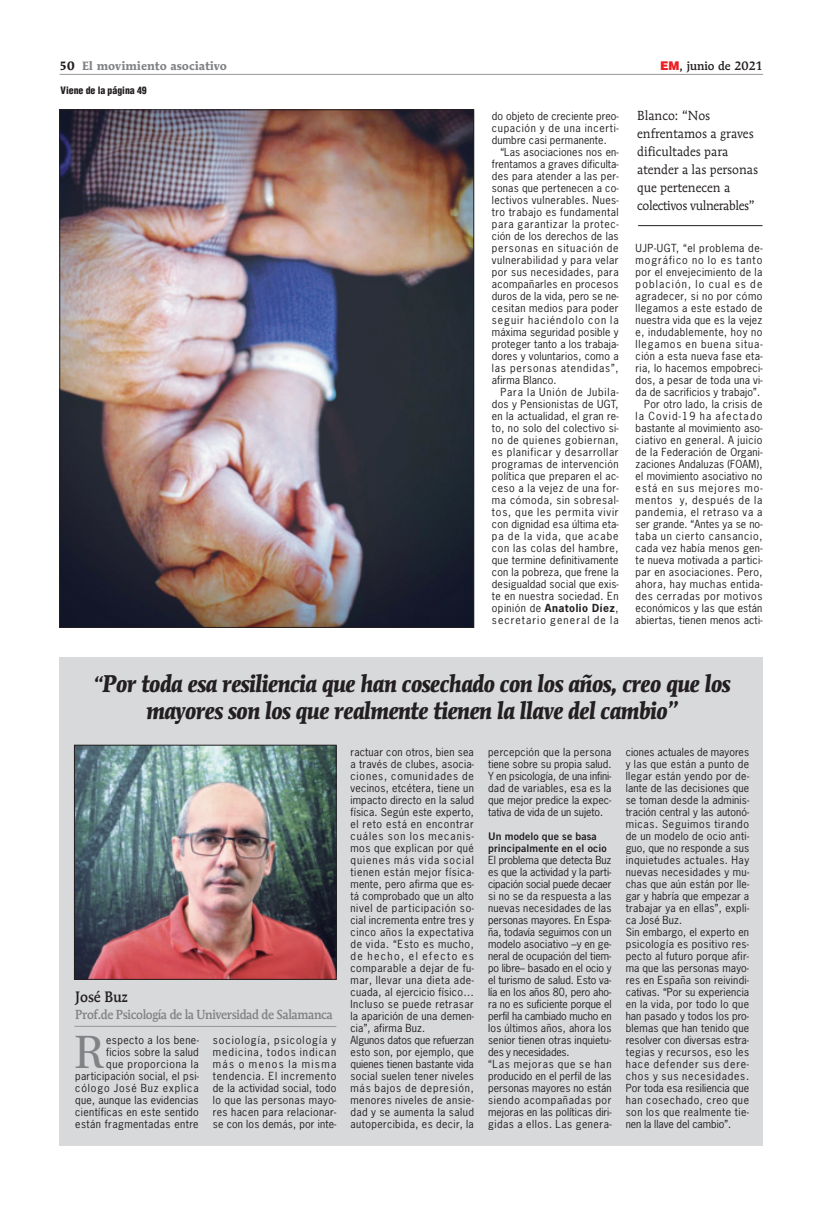
<style>
.page{position:relative;width:823px;height:1205px;background:#fff}
.page>*{position:absolute;margin:0;border:0;box-sizing:border-box;transform-origin:0 0}
.t1{font:46.5px "Utopia";color:#808285}
.t2{font:italic 700 24px/27px "Mendoza Roman";letter-spacing:-.03em;color:#231f20;text-align:center;scale:.92 1}
.t3{font:500 15px "Mendoza Roman";color:#231f20;scale:.92 1}
.t4{font:13px/18px "Mendoza Roman";color:#231f20;scale:.95 1}
.t5{font:500 13px "Mendoza Roman";letter-spacing:-.03em;color:#808285;scale:.92 1}
.t6{font:700 12px "Mendoza Roman";color:#808285}
.t7{font:500 12px "Mendoza Roman";color:#231f20}
.t8{font:10.5px/12px "News Gothic";letter-spacing:.025em;color:#231f20;text-align:justify}
.t9{font:10.5px/12px "News Gothic";color:#231f20}
.t10{font:10.5px/12px "Trade Gothic Bold Two";letter-spacing:.01em;color:#231f20}
.t11{font:900 condensed 10px "Helvetica";color:#231f20}
.s1{color:#231f20}
.s2{font-family:"Helvetica";font-weight:900;color:#ee1d23}
.s3{font-weight:700}
.s4{font-size:21px}
</style>
<div class="page">
<img style="left:62px;top:112px;width:409px;height:513px">
<hr style="left:637px;top:225px;width:125px;height:1px;background:#231f20">
<div style="left:60px;top:657px;width:703px;height:488px;background:#d8d9db"></div>
<hr style="left:60px;top:74px;width:702px;height:1px;background:#939598">
<img style="left:76px;top:747px;width:258px;height:230px">
<div style="left:74px;top:745px;width:262px;height:234px;border:1px solid #231f20"></div>
<hr style="left:74px;top:1026px;width:262px;height:1px;background:#939598">
<p class="t6" style="left:59px;top:58px;width:169px"><span class="s1">50</span> El movimiento asociativo</p>
<p class="t7" style="left:659px;top:59px;width:104px"><span class="s2">EM</span>, junio de 2021</p>
<p class="t11" style="left:61px;top:84px;width:88px">Viene de la página 49</p>
<p class="t8" style="left:491px;top:110px;width:128px">do objeto de creciente preo&shy;cupación y de una incerti&shy;dumbre casi permanente.</p>
<p class="t8" style="left:491px;top:146px;width:128px;text-indent:9px">“Las asociaciones nos en&shy;frentamos a graves dificulta&shy;des para atender a las per&shy;sonas que pertenecen a co&shy;lectivos vulnerables. Nues&shy;tro trabajo es fundamental para garantizar la protec&shy;ción de los derechos de las personas en situación de vulnerabilidad y para velar por sus necesidades, para acompañarles en procesos duros de la vida, pero se ne&shy;cesitan medios para poder seguir haciéndolo con la máxima seguridad posible y proteger tanto a los trabaja&shy;dores y voluntarios, como a las personas atendidas”, afirma Blanco.</p>
<p class="t8" style="left:491px;top:386px;width:128px;text-indent:9px">Para la Unión de Jubila&shy;dos y Pensionistas de UGT, en la actualidad, el gran re&shy;to, no solo del colectivo si&shy;no de quienes gobiernan, es planificar y desarrollar programas de intervención política que preparen el ac&shy;ceso a la vejez de una for&shy;ma cómoda, sin sobresal&shy;tos, que les permita vivir con dignidad esa última eta&shy;pa de la vida, que acabe con las colas del hambre, que termine definitivamente con la pobreza, que frene la desigualdad social que exis&shy;te en nuestra sociedad. En opinión de <span class="s3">Anatolio Díez</span>, secretario general de la</p>
<p class="t4" style="left:636px;top:107px;width:129px">Blanco: “Nos enfrentamos a graves dificultades para atender a las personas que pertenecen a colectivos vulnerables”</p>
<p class="t8" style="left:635px;top:242px;width:128px;text-align:right">UJP-UGT, “el problema de&shy;mográfico no lo es tanto por el envejecimiento de la población, lo cual es de agradecer, si no por cómo llegamos a este estado de nuestra vida que es la vejez e, indudablemente, hoy no llegamos en buena situa&shy;ción a esta nueva fase eta&shy;ria, lo hacemos empobreci&shy;dos, a pesar de toda una vi&shy;da de sacrificios y trabajo”.<br>Por otro lado, la crisis de la Covid-19 ha afectado bastante al movimiento aso&shy;ciativo en general. A juicio de la Federación de Organi&shy;zaciones Andaluzas (FOAM), el movimiento asociativo no está en sus mejores mo&shy;mentos y, después de la pandemia, el retraso va a ser grande. “Antes ya se no&shy;taba un cierto cansancio, cada vez había menos gen&shy;te nueva motivada a partici&shy;par en asociaciones. Pero, ahora, hay muchas entida&shy;des cerradas por motivos económicos y las que están abiertas, tienen menos acti-</p>
<h2 class="t2" style="left:93px;top:670px;width:693px"><span class="s4">“</span>Por toda esa resiliencia que han cosechado con los años, creo que los mayores son los que realmente tienen la llave del cambio”</h2>
<h3 class="t3" style="left:75px;top:987px;width:58px">José Buz</h3>
<p class="t5" style="left:75px;top:1006px;width:281px">Prof.de Psicología de la Universidad de Salamanca</p>
<p class="t8" style="left:75px;top:1034px;width:125px;text-align:right">especto a los bene-<br>ficios sobre la salud<br>que proporciona la participación social, el psi&shy;cólogo José Buz explica que, aunque las evidencias científicas en este sentido están fragmentadas entre</p>
<p class="t8" style="left:213px;top:1034px;width:125px">sociología, psicología y medicina, todos indican más o menos la misma tendencia. El incremento de la actividad social, todo lo que las personas mayo&shy;res hacen para relacionar&shy;se con los demás, por inte-</p>
<h1 class="t1" style="left:74px;top:1027px;width:31px">R</h1>
<p class="t8" style="left:350px;top:746px;width:125px;text-align:left">ractuar con otros, bien sea a través de clubes, asocia&shy;ciones, comunidades de vecinos, etcétera, tiene un impacto directo en la salud física. Según este experto, el reto está en encontrar cuáles son los mecanis&shy;mos que explican por qué quienes más vida social tienen están mejor física&shy;mente, pero afirma que es&shy;tá comprobado que un alto nivel de participación so&shy;cial incrementa entre tres y cinco años la expectativa de vida. “Esto es mucho, de hecho, el efecto es comparable a dejar de fu&shy;mar, llevar una dieta ade&shy;cuada, al ejercicio físico…<br>Incluso se puede retrasar la aparición de una demen&shy;cia”, afirma Buz.<br>Algunos datos que refuerzan esto son, por ejemplo, que quienes tienen bastante vida social suelen tener niveles más bajos de depresión, menores niveles de ansie&shy;dad y se aumenta la salud autopercibida, es decir, la</p>
<p class="t8" style="left:488px;top:746px;width:125px">percepción que la persona tiene sobre su propia salud.<br>Y en psicología, de una infini&shy;dad de variables, esa es la que mejor predice la expec&shy;tativa de vida de un sujeto.</p>
<p class="t10" style="left:488px;top:830px;width:120px">Un modelo que se basa principalmente en el ocio</p>
<p class="t9" style="left:488px;top:854px;width:125px">El problema que detecta Buz es que la actividad y la parti&shy;cipación social puede decaer si no se da respuesta a las nuevas necesidades de las personas mayores. En Espa&shy;ña, todavía seguimos con un modelo asociativo –y en ge&shy;neral de ocupación del tiem&shy;po libre– basado en el ocio y el turismo de salud. Esto va&shy;lía en los años 80, pero aho&shy;ra no es suficiente porque el perfil ha cambiado mucho en los últimos años, ahora los senior tienen otras inquietu&shy;des y necesidades.<br>“Las mejoras que se han producido en el perfil de las personas mayores no están siendo acompañadas por mejoras en las políticas diri&shy;gidas a ellos. Las genera-</p>
<p class="t8" style="left:625px;top:746px;width:125px;text-align:left">ciones actuales de mayores y las que están a punto de llegar están yendo por de&shy;lante de las decisiones que se toman desde la adminis&shy;tración central y las autonó&shy;micas. Seguimos tirando de un modelo de ocio anti&shy;guo, que no responde a sus inquietudes actuales. Hay nuevas necesidades y mu&shy;chas que aún están por lle&shy;gar y habría que empezar a trabajar ya en ellas”, expli&shy;ca José Buz.<br>Sin embargo, el experto en psicología es positivo res&shy;pecto al futuro porque afir&shy;ma que las personas mayo&shy;res en España son reivindi&shy;cativas. “Por su experiencia en la vida, por todo lo que han pasado y todos los pro&shy;blemas que han tenido que resolver con diversas estra&shy;tegias y recursos, eso les hace defender sus dere&shy;chos y sus necesidades.<br>Por toda esa resiliencia que han cosechado, creo que son los que realmente tie&shy;nen la llave del cambio”.</p>
</div>
